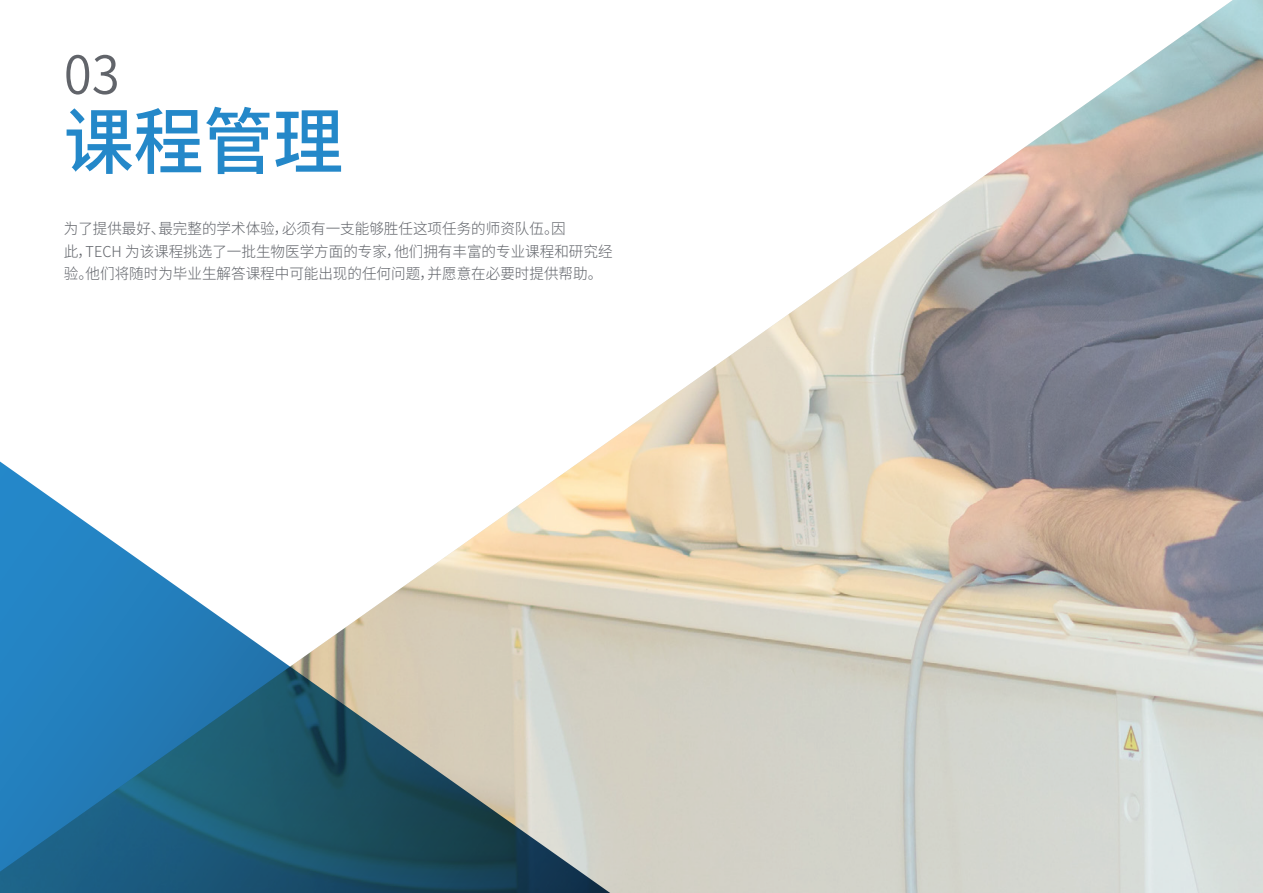
<style>
.page{position:relative;width:1263px;height:893px;background:#fff}
.page>*{position:absolute;margin:0;border:0;box-sizing:border-box;transform-origin:0 0}
.t1{font:500 72px "Source Han Sans CN";color:#2488c9}
.t2{font:52.5px "Source Han Sans CN";color:#61646a}
.t3{font:300 15px/22.5px "Source Han Sans CN";color:#61646a}
</style>
<div class="page">
<img style="left:602px;top:0;width:661px;height:893px">
<svg style="left:0;top:446px;width:640px;height:447px"></svg>
<h2 class="t2" style="left:64px;top:45px;width:57px">03</h2>
<h1 class="t1" style="left:64px;top:101px;width:281px">课程管理</h1>
<p class="t3" style="left:64px;top:218px;width:550px">为了提供最好、最完整的学术体验，必须有一支能够胜任这项任务的师资队伍。因<br>此，TECH 为该课程挑选了一批生物医学方面的专家，他们拥有丰富的专业课程和研究经验。他们将随时为毕业生解答课程中可能出现的任何问题，并愿意在必要时提供帮助。</p>
</div>
